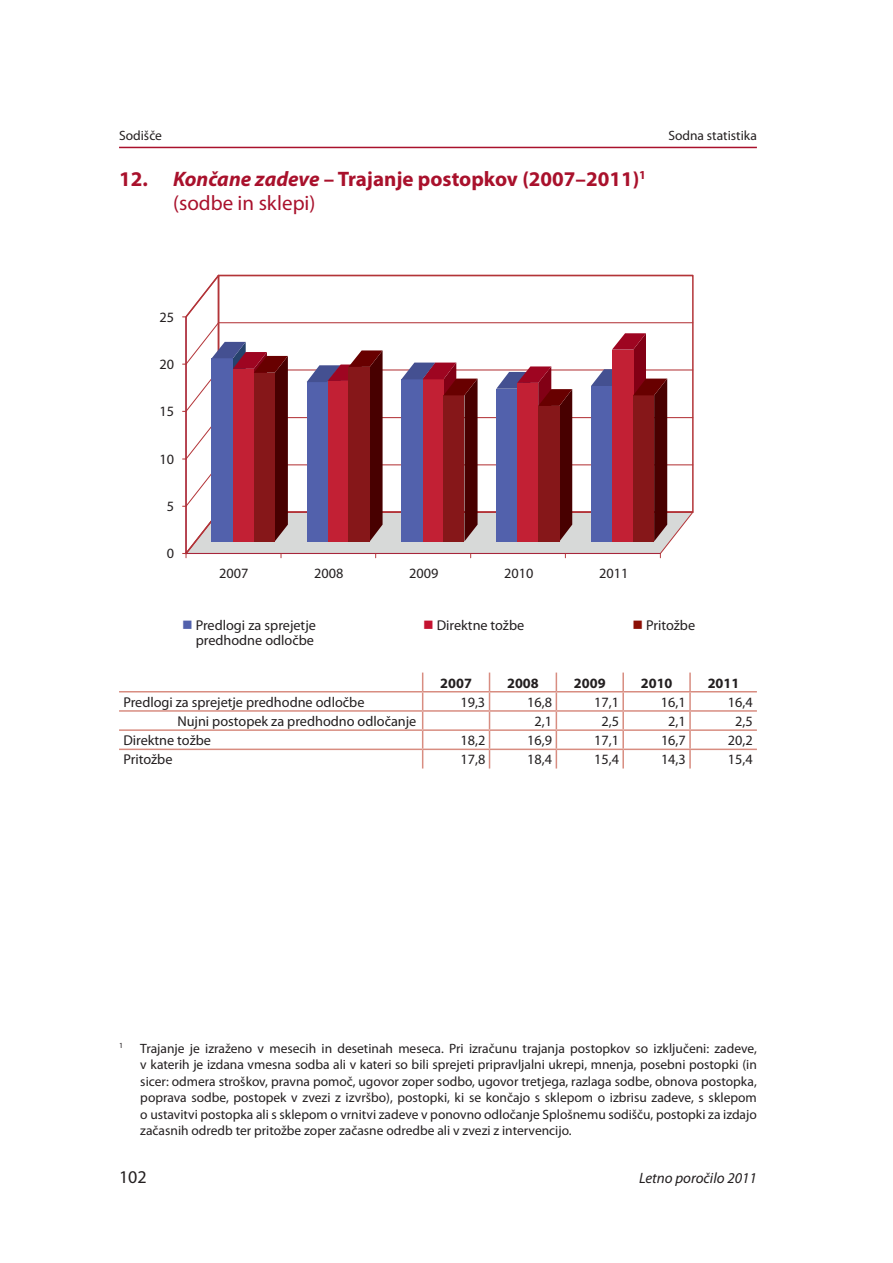
<style>
.page{position:relative;width:893px;height:1263px;background:#fff}
.page>*{position:absolute;margin:0;border:0;box-sizing:border-box;transform-origin:0 0}
.t1{font:700 21px/24px "Myriad Pro";color:#a9112c}
.t2{font:18px "Myriad Pro";color:#231f20}
.t3{font:italic 15px "Myriad Pro";color:#231f20}
.t4{font:14.25px/15.8px "Myriad Pro";color:#231f20;text-align:right}
.t5{font:700 14.25px "Myriad Pro";color:#231f20}
.t6{font:13.5px/16.5px "Myriad Pro";color:#231f20;text-align:justify}
.t7{font:7.8px "Myriad Pro";color:#231f20}
.s1{font-style:italic}
.s2{font-weight:400}
.s3{color:#5261ac}
.s4{color:#c41230}
.s5{color:#8c0f05}
</style>
<div class="page">
<hr style="left:119px;top:147px;width:638px;height:1px;background:#a9112c">
<svg style="left:183px;top:275px;width:510px;height:283px"></svg>
<hr style="left:119px;top:691px;width:304px;height:1px;background:#d88d81">
<hr style="left:423px;top:691px;width:66px;height:1px;background:#d88d81">
<hr style="left:489px;top:691px;width:67px;height:1px;background:#d88d81">
<hr style="left:556px;top:691px;width:67px;height:1px;background:#d88d81">
<hr style="left:623px;top:691px;width:67px;height:1px;background:#d88d81">
<hr style="left:690px;top:691px;width:67px;height:1px;background:#d88d81">
<hr style="left:119px;top:710px;width:304px;height:2px;background:#d88d81">
<hr style="left:423px;top:710px;width:66px;height:2px;background:#d88d81">
<hr style="left:489px;top:710px;width:67px;height:2px;background:#d88d81">
<hr style="left:556px;top:710px;width:67px;height:2px;background:#d88d81">
<hr style="left:623px;top:710px;width:67px;height:2px;background:#d88d81">
<hr style="left:690px;top:710px;width:67px;height:2px;background:#d88d81">
<hr style="left:119px;top:729px;width:304px;height:2px;background:#d88d81">
<hr style="left:423px;top:729px;width:66px;height:2px;background:#d88d81">
<hr style="left:489px;top:729px;width:67px;height:2px;background:#d88d81">
<hr style="left:556px;top:729px;width:67px;height:2px;background:#d88d81">
<hr style="left:623px;top:729px;width:67px;height:2px;background:#d88d81">
<hr style="left:690px;top:729px;width:67px;height:2px;background:#d88d81">
<hr style="left:119px;top:748px;width:304px;height:2px;background:#d88d81">
<hr style="left:423px;top:748px;width:66px;height:2px;background:#d88d81">
<svg style="left:422px;top:672px;width:1px;height:96px"></svg>
<hr style="left:489px;top:748px;width:67px;height:2px;background:#d88d81">
<svg style="left:489px;top:672px;width:1px;height:96px"></svg>
<hr style="left:556px;top:748px;width:67px;height:2px;background:#d88d81">
<svg style="left:556px;top:672px;width:1px;height:96px"></svg>
<hr style="left:623px;top:748px;width:67px;height:2px;background:#d88d81">
<svg style="left:622px;top:672px;width:2px;height:96px"></svg>
<hr style="left:690px;top:748px;width:67px;height:2px;background:#d88d81">
<svg style="left:689px;top:672px;width:2px;height:96px"></svg>
<p class="t6" style="left:119px;top:128px;width:44px">Sodišče</p>
<p class="t6" style="left:668px;top:128px;width:90px">Sodna statistika</p>
<h1 class="t1" style="left:173px;top:167px;width:474px;text-indent:-54px">12. <span class="s1">Končane zadeve</span> – Trajanje postopkov (2007–2011)<sup>1 </sup><span class="s2">(sodbe in sklepi)</span></h1>
<p class="t4" style="left:159px;top:309px;width:16px">25</p>
<p class="t4" style="left:159px;top:357px;width:16px">20</p>
<p class="t4" style="left:159px;top:404px;width:16px">15</p>
<p class="t4" style="left:159px;top:451px;width:16px">10</p>
<p class="t4" style="left:167px;top:499px;width:9px">5</p>
<p class="t4" style="left:167px;top:546px;width:9px">0</p>
<p class="t4" style="left:219px;top:565px;width:31px">2007</p>
<p class="t4" style="left:314px;top:565px;width:31px">2008</p>
<p class="t4" style="left:409px;top:565px;width:31px">2009</p>
<p class="t4" style="left:504px;top:565px;width:31px">2010</p>
<p class="t4" style="left:599px;top:565px;width:31px">2011</p>
<p class="t4" style="left:182px;top:617px;width:135px"><span class="s3">■</span> Predlogi za sprejetje predhodne odločbe</p>
<p class="t4" style="left:423px;top:617px;width:102px"><span class="s4">■</span> Direktne tožbe</p>
<p class="t4" style="left:632px;top:617px;width:64px"><span class="s5">■</span> Pritožbe</p>
<p class="t5" style="left:440px;top:675px;width:33px">2007</p>
<p class="t5" style="left:507px;top:675px;width:33px">2008</p>
<p class="t5" style="left:574px;top:675px;width:33px">2009</p>
<p class="t5" style="left:641px;top:675px;width:33px">2010</p>
<p class="t5" style="left:708px;top:675px;width:33px">2011</p>
<p class="t4" style="left:123px;top:694px;width:243px">Predlogi za sprejetje predhodne odločbe</p>
<p class="t4" style="left:460px;top:694px;width:26px">19,3</p>
<p class="t4" style="left:527px;top:694px;width:26px">16,8</p>
<p class="t4" style="left:594px;top:694px;width:26px">17,1</p>
<p class="t4" style="left:661px;top:694px;width:26px">16,1</p>
<p class="t4" style="left:728px;top:694px;width:26px">16,4</p>
<p class="t4" style="left:177px;top:713px;width:241px">Nujni postopek za predhodno odločanje</p>
<p class="t4" style="left:535px;top:713px;width:19px">2,1</p>
<p class="t4" style="left:601px;top:713px;width:19px">2,5</p>
<p class="t4" style="left:668px;top:713px;width:19px">2,1</p>
<p class="t4" style="left:735px;top:713px;width:19px">2,5</p>
<p class="t4" style="left:123px;top:733px;width:89px">Direktne tožbe</p>
<p class="t4" style="left:460px;top:733px;width:26px">18,2</p>
<p class="t4" style="left:527px;top:733px;width:26px">16,9</p>
<p class="t4" style="left:594px;top:733px;width:26px">17,1</p>
<p class="t4" style="left:661px;top:733px;width:26px">16,7</p>
<p class="t4" style="left:728px;top:733px;width:26px">20,2</p>
<p class="t4" style="left:123px;top:752px;width:51px">Pritožbe</p>
<p class="t4" style="left:460px;top:752px;width:26px">17,8</p>
<p class="t4" style="left:527px;top:752px;width:26px">18,4</p>
<p class="t4" style="left:594px;top:752px;width:26px">15,4</p>
<p class="t4" style="left:661px;top:752px;width:26px">14,3</p>
<p class="t4" style="left:728px;top:752px;width:26px">15,4</p>
<p class="t7" style="left:119px;top:1041px;width:6px">1</p>
<p class="t6" style="left:140px;top:1040px;width:618px">Trajanje je izraženo v mesecih in desetinah meseca. Pri izračunu trajanja postopkov so izključeni: zadeve, v katerih je izdana vmesna sodba ali v kateri so bili sprejeti pripravljalni ukrepi, mnenja, posebni postopki (in sicer: odmera stroškov, pravna pomoč, ugovor zoper sodbo, ugovor tretjega, razlaga sodbe, obnova postopka, poprava sodbe, postopek v zvezi z izvršbo), postopki, ki se končajo s sklepom o izbrisu zadeve, s sklepom o ustavitvi postopka ali s sklepom o vrnitvi zadeve v ponovno odločanje Splošnemu sodišču, postopki za izdajo začasnih odredb ter pritožbe zoper začasne odredbe ali v zvezi z intervencijo.</p>
<h2 class="t2" style="left:119px;top:1167px;width:29px">102</h2>
<p class="t3" style="left:639px;top:1170px;width:119px">Letno poročilo 2011</p>
</div>
